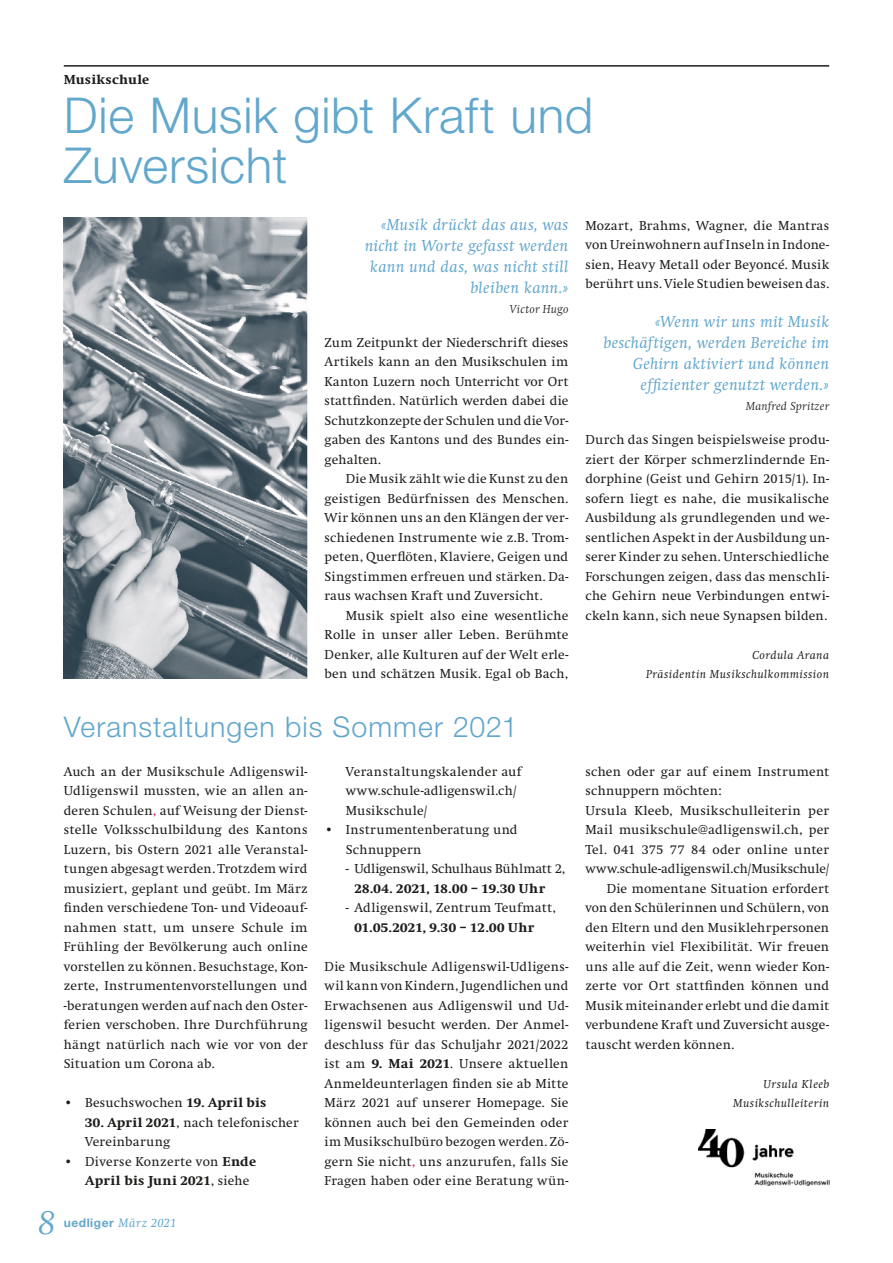
<style>
.page{position:relative;width:893px;height:1263px;background:#fff}
.page>*{position:absolute;margin:0;border:0;box-sizing:border-box;transform-origin:0 0}
.t1{font:300 49.5px/49.5px "Helvetica Neue";letter-spacing:.015em;color:#62a7cc}
.t2{font:italic 300 36px "Swift";color:#62a7cc}
.t3{font:300 28.5px "Helvetica Neue";letter-spacing:.035em;color:#62a7cc}
.t4{font:italic 16.5px/21px "Swift";letter-spacing:.025em;color:#62a7cc;text-align:right}
.t5{font:13.5px/19.5px "Swift";letter-spacing:.02em;color:#1d1d1b;text-align:justify}
.t6{font:800 13.5px "Swift";letter-spacing:.035em;color:#1d1d1b}
.t7{font:13.5px "Swift";letter-spacing:-.005em;color:#1d1d1b}
.t8{font:italic 12px/19.5px "Swift";letter-spacing:.045em;color:#1d1d1b;text-align:right}
.t9{font:italic 300 12px "Swift";letter-spacing:.015em;color:#1d1d1b}
.t10{font:700 12px "Helvetica Neue";letter-spacing:.045em;color:#62a7cc}
.s1{color:#e6007e}
.s2{font-weight:800}
.s3{font-family:"Swift";font-weight:400;font-style:italic;font-size:12.75px}
</style>
<div class="page">
<hr style="left:64px;top:65px;width:765px;height:2px;background:#1d1d1b">
<img style="left:64px;top:218px;width:244px;height:460px">
<img style="left:699px;top:1129px;width:130px;height:56px">
<p class="t6" style="left:64px;top:72px;width:87px">Musikschule</p>
<h1 class="t1" style="left:64px;top:90px;width:531px">Die Musik gibt Kraft und<br>Zuversicht</h1>
<p class="t4" style="left:365px;top:214px;width:205px">«Musik drückt das aus, was nicht in Worte gefasst werden kann und das, was nicht still bleiben kann.»</p>
<p class="t9" style="left:510px;top:302px;width:60px">Victor Hugo</p>
<p class="t5" style="left:325px;top:333px;width:245px">Zum Zeitpunkt der Niederschrift dieses Artikels kann an den Musikschulen im Kanton Luzern noch Unterricht vor Ort stattfinden. Natürlich werden dabei die Schutzkonzepte der Schulen und die Vor&shy;gaben des Kantons und des Bundes ein&shy;gehalten.</p>
<p class="t5" style="left:325px;top:469px;width:245px;text-indent:21px">Die Musik zählt wie die Kunst zu den geistigen Bedürfnissen des Menschen.<br>Wir können uns an den Klängen der ver&shy;schiedenen Instrumente wie z.B. Trom&shy;peten, Querflöten, Klaviere, Geigen und Singstimmen erfreuen und stärken. Da&shy;raus wachsen Kraft und Zuversicht.</p>
<p class="t5" style="left:325px;top:606px;width:245px;text-indent:21px">Musik spielt also eine wesentliche Rolle in unser aller Leben. Berühmte Denker, alle Kulturen auf der Welt erle&shy;ben und schätzen Musik. Egal ob Bach,</p>
<h3 class="t3" style="left:64px;top:709px;width:455px">Veranstaltungen bis Sommer 2021</h3>
<p class="t5" style="left:64px;top:762px;width:245px">Auch an der Musikschule Adligenswil-Udligenswil mussten, wie an allen an&shy;deren Schulen<span class="s1">,</span> auf Weisung der Dienst&shy;stelle Volksschulbildung des Kantons Luzern, bis Ostern 2021 alle Veranstal&shy;tungen abgesagt werden. Trotzdem wird musiziert, geplant und geübt. Im März finden verschiedene Ton- und Videoauf&shy;nahmen statt, um unsere Schule im Frühling der Bevölkerung auch online vorstellen zu können. Besuchstage, Kon&shy;zerte, Instrumentenvorstellungen und -beratungen werden auf nach den Oster&shy;ferien verschoben. Ihre Durchführung hängt natürlich nach wie vor von der Situation um Corona ab.</p>
<p class="t5" style="left:64px;top:1093px;width:204px">• Besuchswochen <span class="s2">19. April bis</span></p>
<p class="t5" style="left:85px;top:1113px;width:215px"><span class="s2">30. April 2021</span>, nach telefonischer<br>Vereinbarung</p>
<p class="t5" style="left:85px;top:1152px;width:173px;text-indent:-21px">• Diverse Konzerte von <span class="s2">Ende<br>April bis Juni 2021</span>, siehe</p>
<h2 class="t2" style="left:39px;top:1202px;width:18px">8</h2>
<p class="t10" style="left:64px;top:1215px;width:114px">uedliger <span class="s3">März 2021</span></p>
<p class="t5" style="left:346px;top:762px;width:177px;text-align:left">Veranstaltungskalender auf www.schule-adligenswil.ch/<br>Musikschule/</p>
<p class="t5" style="left:346px;top:820px;width:173px;text-indent:-21px">• Instrumentenberatung und<br>Schnuppern</p>
<p class="t7" style="left:346px;top:861px;width:221px">- Udligenswil, Schulhaus Bühlmatt 2,</p>
<p class="t6" style="left:354px;top:880px;width:192px">28.04. 2021, 18.00 – 19.30 Uhr</p>
<p class="t5" style="left:346px;top:898px;width:212px">- Adligenswil, Zentrum Teufmatt,</p>
<p class="t6" style="left:354px;top:919px;width:181px">01.05.2021, 9.30 – 12.00 Uhr</p>
<p class="t5" style="left:325px;top:957px;width:245px">Die Musikschule Adligenswil-Udligens&shy;wil kann von Kindern, Jugendlichen und Erwachsenen aus Adligenswil und Ud&shy;ligenswil besucht werden. Der Anmel&shy;deschluss für das Schuljahr 2021/2022 ist am <span class="s2">9. Mai 2021</span>. Unsere aktuellen Anmeldeunterlagen finden sie ab Mitte März 2021 auf unserer Homepage. Sie können auch bei den Gemeinden oder im Musikschulbüro bezogen werden. Zö&shy;gern Sie nicht<span class="s1">,</span> uns anzurufen, falls Sie Fragen haben oder eine Beratung wün-</p>
<p class="t5" style="left:585px;top:216px;width:245px">Mozart, Brahms, Wagner, die Mantras von Ureinwohnern auf Inseln in Indone&shy;sien, Heavy Metall oder Beyoncé. Musik berührt uns. Viele Studien beweisen das.</p>
<p class="t4" style="left:603px;top:311px;width:227px">«Wenn wir uns mit Musik beschäftigen, werden Bereiche im<br>Gehirn aktiviert und können effizienter genutzt werden.»</p>
<p class="t9" style="left:746px;top:399px;width:85px">Manfred Spritzer</p>
<p class="t5" style="left:585px;top:430px;width:245px">Durch das Singen beispielsweise produ&shy;ziert der Körper schmerzlindernde En&shy;dorphine (Geist und Gehirn 2015/1). In&shy;sofern liegt es nahe, die musikalische Ausbildung als grundlegenden und we&shy;sentlichen Aspekt in der Ausbildung un&shy;serer Kinder zu sehen. Unterschiedliche Forschungen zeigen, dass das menschli&shy;che Gehirn neue Verbindungen entwi&shy;ckeln kann, sich neue Synapsen bilden.</p>
<p class="t8" style="left:646px;top:645px;width:185px">Cordula Arana<br>Präsidentin Musikschulkommission</p>
<p class="t5" style="left:585px;top:762px;width:245px">schen oder gar auf einem Instrument</p>
<p class="t5" style="left:585px;top:781px;width:138px">schnuppern möchten:</p>
<p class="t5" style="left:585px;top:801px;width:245px">Ursula Kleeb, Musikschulleiterin per</p>
<p class="t5" style="left:585px;top:820px;width:245px">Mail musikschule@adligenswil.ch, per</p>
<p class="t5" style="left:585px;top:840px;width:245px">Tel. 041 375 77 84 oder online unter</p>
<p class="t5" style="left:585px;top:859px;width:245px">www.schule-adligenswil.ch/Musikschule/</p>
<p class="t5" style="left:607px;top:879px;width:224px">Die momentane Situation erfordert</p>
<p class="t5" style="left:585px;top:898px;width:245px">von den Schülerinnen und Schülern, von</p>
<p class="t5" style="left:585px;top:918px;width:245px">den Eltern und den Musiklehrpersonen</p>
<p class="t5" style="left:585px;top:937px;width:245px">weiterhin viel Flexibilität. Wir freuen</p>
<p class="t5" style="left:585px;top:957px;width:245px">uns alle auf die Zeit, wenn wieder Kon-</p>
<p class="t5" style="left:585px;top:976px;width:245px">zerte vor Ort stattfinden können und</p>
<p class="t5" style="left:585px;top:996px;width:245px">Musik miteinander erlebt und die damit</p>
<p class="t5" style="left:585px;top:1015px;width:245px">verbundene Kraft und Zuversicht ausge-</p>
<p class="t5" style="left:585px;top:1035px;width:150px">tauscht werden können.</p>
<p class="t8" style="left:733px;top:1074px;width:97px">Ursula Kleeb<br>Musikschulleiterin</p>
</div>
